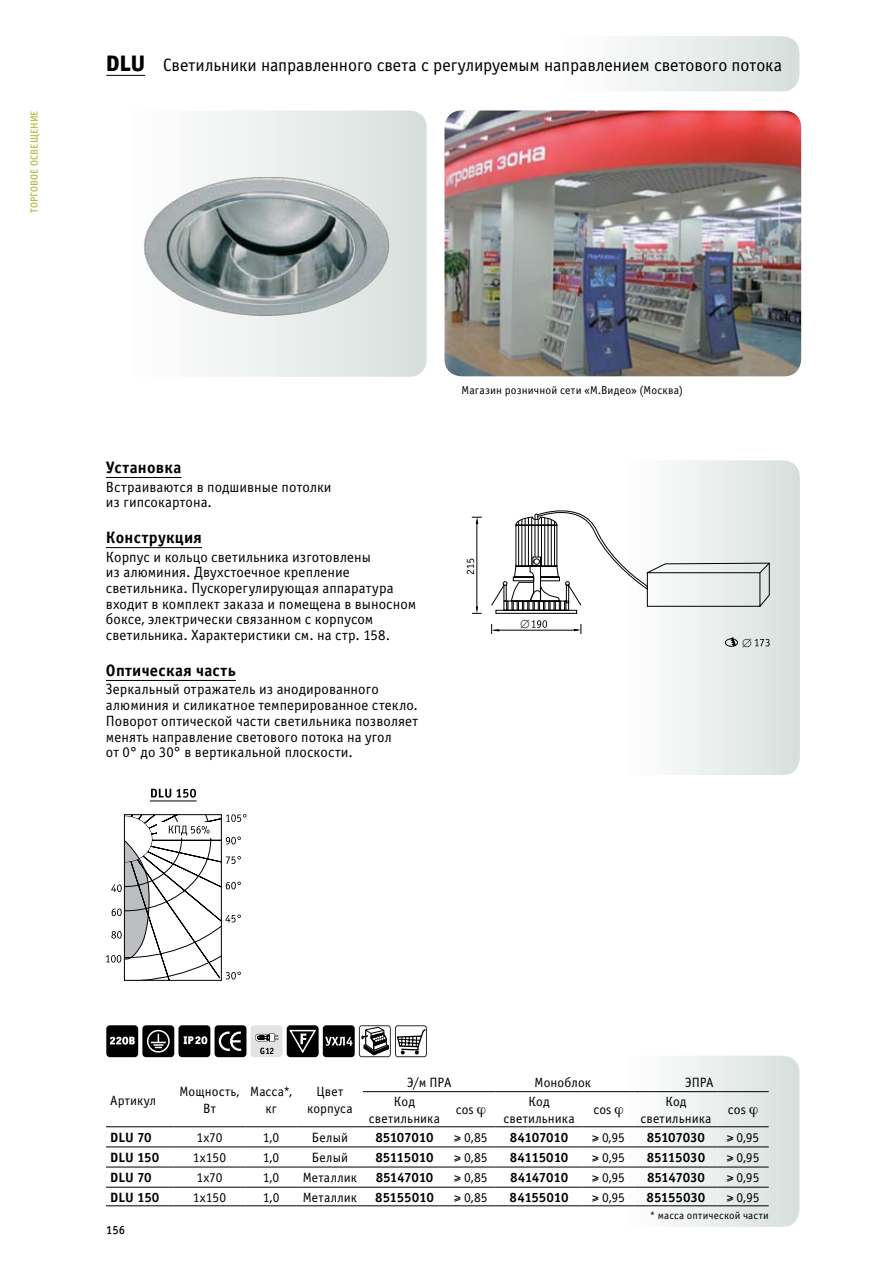
<style>
.page{position:relative;width:893px;height:1263px;background:#fff}
.page>*{position:absolute;margin:0;border:0;box-sizing:border-box;transform-origin:0 0}
.t1{font:18px "Officina Sans Book C";letter-spacing:-.005em;color:#000}
.t2{font:16.5px "Officina Sans Bold C";letter-spacing:.02em;color:#000}
.t3{font:14.85px/15.8px "Officina Sans Book C";letter-spacing:.005em;color:#000}
.t4{font:13.5px/16.5px "Officina Sans Book C";letter-spacing:.01em;color:#000;text-align:center}
.t5{font:13.5px "Officina Sans Bold C";letter-spacing:-.015em;color:#000}
.t6{font:12px "Officina Sans Medium C";color:#000}
.t7{font:11.55px "Officina Sans Book C";letter-spacing:.015em;color:#000}
.t8{font:10.95px "Officina Sans Book C";letter-spacing:.015em;color:#000}
.t9{font:10.5px "Officina Sans Medium C";letter-spacing:.01em;color:#b8be4d}
.s1{font-family:"Officina Sans Extra Bold C";font-size:22.5px}
</style>
<div class="page">
<svg style="left:626px;top:36px;width:173px;height:55px"></svg>
<svg style="left:209px;top:111px;width:218px;height:266px"></svg>
<hr style="left:106px;top:75px;width:39px;height:1px;background:#000">
<img style="left:445px;top:111px;width:356px;height:265px">
<hr style="left:106px;top:1126px;width:67px;height:1px;background:#000">
<hr style="left:173px;top:1126px;width:72px;height:1px;background:#000">
<hr style="left:245px;top:1126px;width:52px;height:1px;background:#000">
<hr style="left:297px;top:1126px;width:66px;height:1px;background:#000">
<hr style="left:363px;top:1126px;width:83px;height:1px;background:#000">
<hr style="left:446px;top:1126px;width:50px;height:1px;background:#000">
<hr style="left:496px;top:1126px;width:86px;height:1px;background:#000">
<hr style="left:582px;top:1126px;width:48px;height:1px;background:#000">
<hr style="left:106px;top:1146px;width:67px;height:1px;background:#000">
<hr style="left:173px;top:1146px;width:72px;height:1px;background:#000">
<hr style="left:245px;top:1146px;width:52px;height:1px;background:#000">
<hr style="left:297px;top:1146px;width:66px;height:1px;background:#000">
<hr style="left:363px;top:1146px;width:83px;height:1px;background:#000">
<hr style="left:446px;top:1146px;width:50px;height:1px;background:#000">
<hr style="left:496px;top:1146px;width:86px;height:1px;background:#000">
<hr style="left:582px;top:1146px;width:48px;height:1px;background:#000">
<hr style="left:106px;top:1167px;width:67px;height:1px;background:#000">
<hr style="left:173px;top:1167px;width:72px;height:1px;background:#000">
<hr style="left:245px;top:1167px;width:52px;height:1px;background:#000">
<hr style="left:297px;top:1167px;width:66px;height:1px;background:#000">
<hr style="left:363px;top:1167px;width:83px;height:1px;background:#000">
<hr style="left:446px;top:1167px;width:50px;height:1px;background:#000">
<hr style="left:496px;top:1167px;width:86px;height:1px;background:#000">
<hr style="left:582px;top:1167px;width:48px;height:1px;background:#000">
<hr style="left:106px;top:1187px;width:67px;height:1px;background:#000">
<hr style="left:173px;top:1187px;width:72px;height:1px;background:#000">
<hr style="left:245px;top:1187px;width:52px;height:1px;background:#000">
<hr style="left:297px;top:1187px;width:66px;height:1px;background:#000">
<hr style="left:363px;top:1187px;width:83px;height:1px;background:#000">
<hr style="left:446px;top:1187px;width:50px;height:1px;background:#000">
<hr style="left:496px;top:1187px;width:86px;height:1px;background:#000">
<hr style="left:582px;top:1187px;width:48px;height:1px;background:#000">
<hr style="left:106px;top:1205px;width:67px;height:1px;background:#000">
<hr style="left:173px;top:1205px;width:72px;height:1px;background:#000">
<hr style="left:245px;top:1205px;width:52px;height:1px;background:#000">
<hr style="left:297px;top:1205px;width:66px;height:1px;background:#000">
<hr style="left:363px;top:1205px;width:83px;height:1px;background:#000">
<hr style="left:446px;top:1205px;width:50px;height:1px;background:#000">
<hr style="left:496px;top:1205px;width:86px;height:1px;background:#000">
<hr style="left:582px;top:1205px;width:48px;height:1px;background:#000">
<hr style="left:363px;top:1091px;width:83px;height:1px;background:#000">
<hr style="left:446px;top:1091px;width:50px;height:1px;background:#000">
<hr style="left:496px;top:1091px;width:86px;height:1px;background:#000">
<hr style="left:582px;top:1091px;width:48px;height:1px;background:#000">
<div style="left:106px;top:1025px;width:32px;height:32px;background:#000;border-radius:4px"></div>
<svg style="left:110px;top:1037px;width:25px;height:7px"></svg>
<div style="left:142px;top:1025px;width:32px;height:32px;background:#000;border-radius:4px"></div>
<svg style="left:147px;top:1029px;width:23px;height:24px"></svg>
<div style="left:178px;top:1025px;width:32px;height:32px;background:#000;border-radius:4px"></div>
<svg style="left:184px;top:1036px;width:23px;height:8px"></svg>
<div style="left:215px;top:1025px;width:31px;height:32px;background:#000;border-radius:4px"></div>
<svg style="left:218px;top:1031px;width:24px;height:20px"></svg>
<div style="left:251px;top:1025px;width:32px;height:32px;background:#e2e3e4;border-radius:4px"></div>
<svg style="left:255px;top:1033px;width:24px;height:9px"></svg>
<svg style="left:260px;top:1048px;width:13px;height:6px"></svg>
<div style="left:287px;top:1025px;width:32px;height:32px;background:#000;border-radius:4px"></div>
<svg style="left:289px;top:1029px;width:27px;height:25px"></svg>
<div style="left:323px;top:1025px;width:32px;height:32px;background:#000;border-radius:3px"></div>
<svg style="left:325px;top:1037px;width:27px;height:9px"></svg>
<div style="left:359px;top:1025px;width:32px;height:32px;border:1px solid #2d2d2e;border-radius:3px"></div>
<svg style="left:361px;top:1026px;width:28px;height:29px"></svg>
<div style="left:395px;top:1025px;width:32px;height:32px;border:1px solid #2d2d2e;border-radius:3px"></div>
<svg style="left:396px;top:1028px;width:31px;height:26px"></svg>
<img style="left:143px;top:174px;width:265px;height:145px">
<hr style="left:106px;top:477px;width:76px;height:1px;background:#000">
<hr style="left:106px;top:547px;width:96px;height:1px;background:#000">
<hr style="left:106px;top:680px;width:130px;height:1px;background:#000">
<svg style="left:673px;top:460px;width:127px;height:315px"></svg>
<hr style="left:477px;top:520px;width:1px;height:90px;background:#000">
<hr style="left:150px;top:801px;width:47px;height:1px;background:#000">
<svg style="left:151px;top:789px;width:45px;height:9px"></svg>
<svg style="left:472px;top:606px;width:10px;height:8px"></svg>
<svg style="left:472px;top:517px;width:10px;height:7px"></svg>
<svg style="left:106px;top:814px;width:141px;height:166px"></svg>
<svg style="left:467px;top:559px;width:7px;height:15px"></svg>
<svg style="left:612px;top:1056px;width:187px;height:171px"></svg>
<svg style="left:491px;top:498px;width:279px;height:149px"></svg>
<p class="t9" style="left:29px;top:213px;width:104px;rotate:-90deg">торговое освещение</p>
<p class="t1" style="left:106px;top:55px;width:677px"><span class="s1">DLU</span> Светильники направленного света с регулируемым направлением светового потока</p>
<p class="t2" style="left:106px;top:458px;width:77px">Установка</p>
<p class="t3" style="left:106px;top:479px;width:227px">Встраиваются в подшивные потолки из гипсокартона.</p>
<p class="t2" style="left:106px;top:528px;width:98px">Конструкция</p>
<p class="t3" style="left:106px;top:549px;width:312px">Корпус и кольцо светильника изготовлены<br>из алюминия. Двухстоечное крепление светильника. Пускорегулирующая аппаратура входит в комплект заказа и помещена в выносном боксе, электрически связанном с корпусом светильника. Характеристики см. на стр. 158.</p>
<p class="t2" style="left:106px;top:660px;width:131px">Оптическая часть</p>
<p class="t3" style="left:106px;top:682px;width:314px">Зеркальный отражатель из анодированного алюминия и силикатное темперированное стекло.<br>Поворот оптической части светильника позволяет менять направление светового потока на угол<br>от 0° до 30° в вертикальной плоскости.</p>
<p class="t7" style="left:462px;top:383px;width:223px">Магазин розничной сети «М.Видео» (Москва)</p>
<p class="t4" style="left:110px;top:1092px;width:48px">Артикул</p>
<p class="t4" style="left:179px;top:1084px;width:61px">Мощность,<br>Вт</p>
<p class="t4" style="left:250px;top:1084px;width:43px">Масса*, кг</p>
<p class="t4" style="left:307px;top:1084px;width:47px">Цвет корпуса</p>
<p class="t4" style="left:407px;top:1074px;width:46px">Э/м ПРА</p>
<p class="t4" style="left:535px;top:1074px;width:58px">Моноблок</p>
<p class="t4" style="left:685px;top:1074px;width:30px">ЭПРА</p>
<p class="t4" style="left:369px;top:1093px;width:73px">Код светильника</p>
<p class="t4" style="left:456px;top:1102px;width:20px">cos</p>
<p class="t4" style="left:504px;top:1093px;width:73px">Код светильника</p>
<p class="t4" style="left:593px;top:1102px;width:20px">cos</p>
<p class="t4" style="left:640px;top:1093px;width:73px">Код светильника</p>
<p class="t4" style="left:728px;top:1102px;width:20px">cos</p>
<p class="t5" style="left:110px;top:1129px;width:43px">DLU 70</p>
<p class="t4" style="left:196px;top:1129px;width:28px">1x70</p>
<p class="t4" style="left:263px;top:1129px;width:18px">1,0</p>
<p class="t4" style="left:312px;top:1129px;width:38px">Белый</p>
<p class="t5" style="left:375px;top:1129px;width:60px">85107010</p>
<p class="t4" style="left:454px;top:1129px;width:35px">≥ 0,85</p>
<p class="t5" style="left:510px;top:1129px;width:60px">84107010</p>
<p class="t4" style="left:592px;top:1129px;width:34px">≥ 0,95</p>
<p class="t5" style="left:647px;top:1129px;width:60px">85107030</p>
<p class="t4" style="left:727px;top:1129px;width:34px">≥ 0,95</p>
<p class="t5" style="left:110px;top:1150px;width:51px">DLU 150</p>
<p class="t4" style="left:193px;top:1149px;width:35px">1x150</p>
<p class="t4" style="left:263px;top:1149px;width:18px">1,0</p>
<p class="t4" style="left:312px;top:1149px;width:38px">Белый</p>
<p class="t5" style="left:375px;top:1150px;width:60px">85115010</p>
<p class="t4" style="left:454px;top:1149px;width:35px">≥ 0,85</p>
<p class="t5" style="left:510px;top:1150px;width:60px">84115010</p>
<p class="t4" style="left:592px;top:1149px;width:34px">≥ 0,95</p>
<p class="t5" style="left:647px;top:1150px;width:60px">85115030</p>
<p class="t4" style="left:727px;top:1149px;width:34px">≥ 0,95</p>
<p class="t5" style="left:110px;top:1170px;width:43px">DLU 70</p>
<p class="t4" style="left:196px;top:1170px;width:28px">1x70</p>
<p class="t4" style="left:263px;top:1170px;width:18px">1,0</p>
<p class="t4" style="left:303px;top:1170px;width:56px">Металлик</p>
<p class="t5" style="left:376px;top:1170px;width:59px">85147010</p>
<p class="t4" style="left:454px;top:1170px;width:35px">≥ 0,85</p>
<p class="t5" style="left:510px;top:1170px;width:60px">84147010</p>
<p class="t4" style="left:592px;top:1170px;width:34px">≥ 0,95</p>
<p class="t5" style="left:647px;top:1170px;width:60px">85147030</p>
<p class="t4" style="left:727px;top:1170px;width:34px">≥ 0,95</p>
<p class="t5" style="left:110px;top:1189px;width:51px">DLU 150</p>
<p class="t4" style="left:193px;top:1189px;width:35px">1x150</p>
<p class="t4" style="left:263px;top:1189px;width:18px">1,0</p>
<p class="t4" style="left:303px;top:1189px;width:56px">Металлик</p>
<p class="t5" style="left:375px;top:1189px;width:60px">85155010</p>
<p class="t4" style="left:454px;top:1189px;width:35px">≥ 0,85</p>
<p class="t5" style="left:510px;top:1189px;width:61px">84155010</p>
<p class="t4" style="left:592px;top:1189px;width:34px">≥ 0,95</p>
<p class="t5" style="left:647px;top:1189px;width:60px">85155030</p>
<p class="t4" style="left:727px;top:1189px;width:34px">≥ 0,95</p>
<p class="t8" style="left:650px;top:1210px;width:120px">* масса оптической части</p>
<p class="t6" style="left:106px;top:1223px;width:20px">156</p>
</div>
